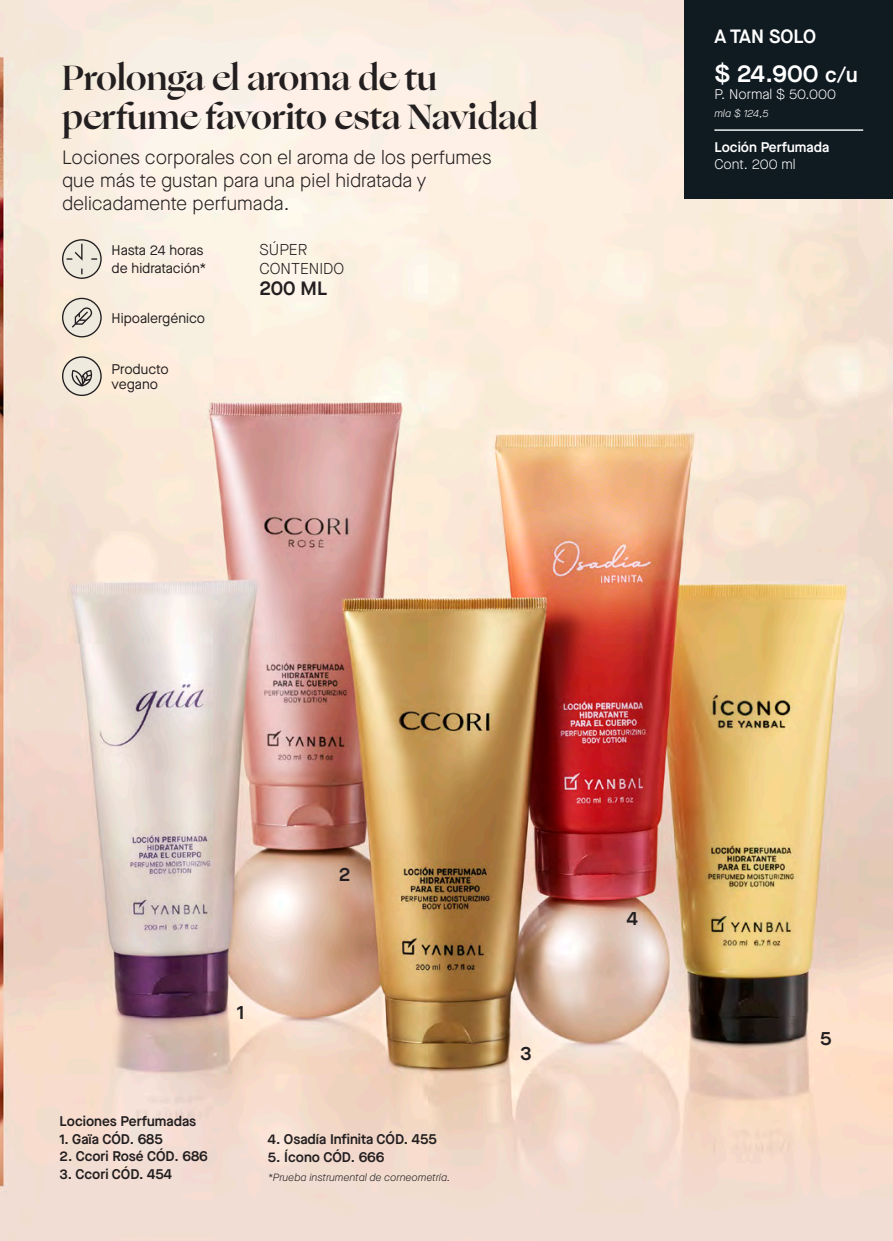
<style>
.page{position:relative;width:893px;height:1241px;background:#fff}
.page>*{position:absolute;margin:0;border:0;box-sizing:border-box;transform-origin:0 0}
.t1{font:700 35px/38.5px "Ogg";color:#231f20}
.t2{font:600 24.5px "Maison Neue";color:#fff}
.t3{font:300 19.25px/22.8px "Maison Neue";color:#231f20}
.t4{font:600 19.25px "Maison Neue";color:#231f20}
.t5{font:600 19.25px "Maison Neue";color:#fff}
.t6{font:300 15.75px/19.2px "Maison Neue";color:#231f20}
.t7{font:600 14px "Maison Neue";color:#231f20}
.t8{font:14px/17.5px "Maison Neue";color:#231f20}
.t9{font:300 14px "Maison Neue";color:#fff}
.t10{font:600 14px "Maison Neue";color:#fff}
.t11{font:italic 300 10.5px "Maison Neue";color:#231f20}
.t12{font:italic 300 10.5px "Maison Neue";letter-spacing:-.015em;color:#fff}
.s1{font-size:21px}
</style>
<div class="page">
<img style="left:0;top:0;width:893px;height:1240px">
<svg style="left:62px;top:239px;width:40px;height:40px;background:#d4cec3"></svg>
<svg style="left:62px;top:298px;width:40px;height:39px;background:#cdc7bc"></svg>
<svg style="left:62px;top:356px;width:40px;height:40px;background:#c9c3b8"></svg>
<div style="left:685px;top:0;width:208px;height:199px;background:#101a21"></div>
<hr style="left:714px;top:129px;width:149px;height:2px;background:#fff">
<h1 class="t1" style="left:62px;top:59px;width:478px">Prolonga el aroma de tu perfume favorito esta Navidad</h1>
<h3 class="t3" style="left:62px;top:146px;width:431px">Lociones corporales con el aroma de los perfumes que más te gustan para una piel hidratada y delicadamente perfumada.</h3>
<p class="t8" style="left:112px;top:241px;width:96px">Hasta 24 horas de hidratación*</p>
<p class="t8" style="left:112px;top:309px;width:95px">Hipoalergénico</p>
<p class="t8" style="left:112px;top:360px;width:59px;line-height:15.8px">Producto vegano</p>
<p class="t6" style="left:260px;top:240px;width:86px">SÚPER<br>CONTENIDO</p>
<h3 class="t4" style="left:260px;top:275px;width:69px">200 ML</h3>
<h3 class="t5" style="left:714px;top:23px;width:103px">A TAN SOLO</h3>
<h2 class="t2" style="left:714px;top:56px;width:145px">$ 24.900 <span class="s1">c/u</span></h2>
<p class="t9" style="left:714px;top:85px;width:123px">P. Normal $ 50.000</p>
<p class="t12" style="left:714px;top:106px;width:56px">mla $ 124,5</p>
<p class="t10" style="left:714px;top:137px;width:116px">Loción Perfumada</p>
<p class="t9" style="left:714px;top:155px;width:83px">Cont. 200 ml</p>
<h3 class="t4" style="left:339px;top:860px;width:13px">2</h3>
<h3 class="t4" style="left:237px;top:998px;width:9px">1</h3>
<p class="t7" style="left:60px;top:1111px;width:138px">Lociones Perfumadas</p>
<p class="t7" style="left:60px;top:1128px;width:105px">1. Gaïa CÓD. 685</p>
<p class="t7" style="left:60px;top:1146px;width:150px">2. Ccori Rosé CÓD. 686</p>
<p class="t7" style="left:60px;top:1163px;width:114px">3. Ccori CÓD. 454</p>
<p class="t7" style="left:268px;top:1129px;width:171px">4. Osadía Infinita CÓD. 455</p>
<p class="t7" style="left:268px;top:1147px;width:118px">5. Ícono CÓD. 666</p>
<p class="t11" style="left:268px;top:1169px;width:184px">*Prueba instrumental de corneometría.</p>
<h3 class="t4" style="left:520px;top:1039px;width:13px">3</h3>
<h3 class="t4" style="left:627px;top:905px;width:13px">4</h3>
<h3 class="t4" style="left:820px;top:1024px;width:13px">5</h3>
</div>
